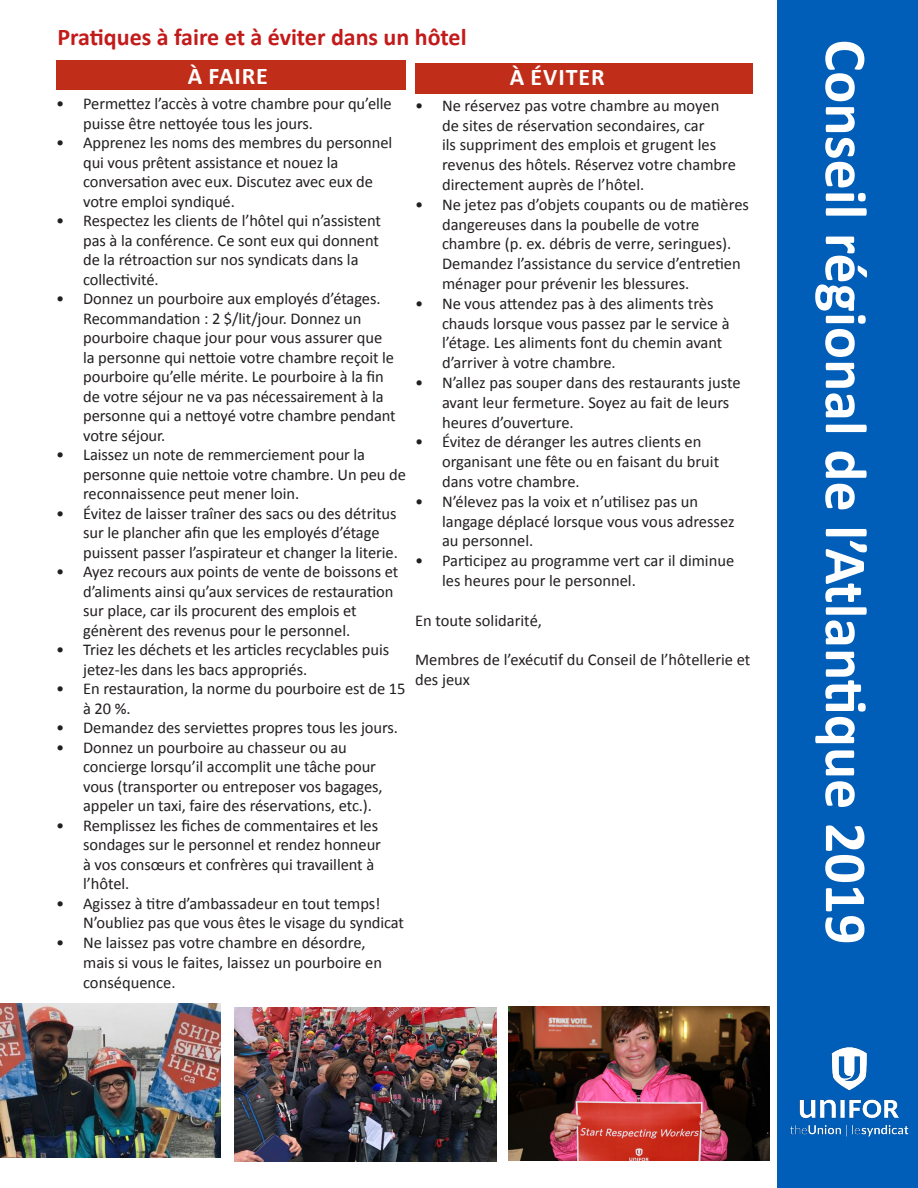
<style>
.page{position:relative;width:918px;height:1188px;background:#fff}
.page>*{position:absolute;margin:0;border:0;box-sizing:border-box;transform-origin:0 0}
.t1{font:700 60px "Calibri";color:#fff}
.t2{font:700 24px "Calibri";color:#c31a1a}
.t3{font:700 24px "Calibri";letter-spacing:.04em;color:#fff}
.t4{font:16.5px/19.5px "Calibri";letter-spacing:-.005em;color:#231f20}
</style>
<div class="page">
<div style="left:778px;top:0;width:140px;height:1188px;background:#005eb8"></div>
<img style="left:777px;top:1029px;width:132px;height:123px">
<img style="left:235px;top:1007px;width:261px;height:154px">
<img style="left:508px;top:1007px;width:261px;height:154px">
<img style="left:0;top:1004px;width:221px;height:153px">
<div style="left:56px;top:60px;width:350px;height:30px;background:#c02d19"></div>
<div style="left:415px;top:63px;width:338px;height:31px;background:#c02d19"></div>
<p class="t2" style="left:58px;top:22px;width:411px">Pratiques à faire et à éviter dans un hôtel</p>
<p class="t3" style="left:188px;top:61px;width:82px">À FAIRE</p>
<p class="t3" style="left:510px;top:62px;width:97px">À ÉVITER</p>
<p class="t4" style="left:83px;top:94px;width:310px;text-indent:-27px">• Permettez l’accès à votre chambre pour qu’elle puisse être nettoyée tous les jours.</p>
<p class="t4" style="left:83px;top:133px;width:311px;text-indent:-27px">• Apprenez les noms des membres du personnel qui vous prêtent assistance et nouez la conversation avec eux. Discutez avec eux de votre emploi syndiqué.</p>
<p class="t4" style="left:83px;top:211px;width:299px;text-indent:-27px">• Respectez les clients de l’hôtel qui n’assistent pas à la conférence. Ce sont eux qui donnent de la rétroaction sur nos syndicats dans la collectivité.</p>
<p class="t4" style="left:83px;top:289px;width:314px;text-indent:-27px">• Donnez un pourboire aux employés d’étages.<br>Recommandation : 2 $/lit/jour. Donnez un pourboire chaque jour pour vous assurer que la personne qui nettoie votre chambre reçoit le pourboire qu’elle mérite. Le pourboire à la fin de votre séjour ne va pas nécessairement à la personne qui a nettoyé votre chambre pendant votre séjour.</p>
<p class="t4" style="left:83px;top:445px;width:324px;text-indent:-27px">• Laissez un note de remmerciement pour la personne quie nettoie votre chambre. Un peu de reconnaissence peut mener loin.</p>
<p class="t4" style="left:83px;top:503px;width:316px;text-indent:-27px">• Évitez de laisser traîner des sacs ou des détritus sur le plancher afin que les employés d’étage puissent passer l’aspirateur et changer la literie.</p>
<p class="t4" style="left:83px;top:562px;width:317px;text-indent:-27px">• Ayez recours aux points de vente de boissons et d’aliments ainsi qu’aux services de restauration sur place, car ils procurent des emplois et génèrent des revenus pour le personnel.</p>
<p class="t4" style="left:83px;top:640px;width:308px;text-indent:-27px">• Triez les déchets et les articles recyclables puis jetez-les dans les bacs appropriés.</p>
<p class="t4" style="left:83px;top:679px;width:324px;text-indent:-27px">• En restauration, la norme du pourboire est de 15 à 20 %.</p>
<p class="t4" style="left:56px;top:718px;width:343px">• Demandez des serviettes propres tous les jours.</p>
<p class="t4" style="left:83px;top:737px;width:301px;text-indent:-27px">• Donnez un pourboire au chasseur ou au concierge lorsqu’il accomplit une tâche pour vous (transporter ou entreposer vos bagages, appeler un taxi, faire des réservations, etc.).</p>
<p class="t4" style="left:83px;top:815px;width:299px;text-indent:-27px">• Remplissez les fiches de commentaires et les sondages sur le personnel et rendez honneur à vos consœurs et confrères qui travaillent à l’hôtel.</p>
<p class="t4" style="left:83px;top:893px;width:323px;text-indent:-27px">• Agissez à titre d’ambassadeur en tout temps!<br>N’oubliez pas que vous êtes le visage du syndicat</p>
<p class="t4" style="left:83px;top:933px;width:300px;text-indent:-27px">• Ne laissez pas votre chambre en désordre, mais si vous le faites, laissez un pourboire en conséquence.</p>
<p class="t4" style="left:442px;top:96px;width:296px;text-indent:-27px">• Ne réservez pas votre chambre au moyen de sites de réservation secondaires, car<br>ils suppriment des emplois et grugent les revenus des hôtels. Réservez votre chambre directement auprès de l’hôtel.</p>
<p class="t4" style="left:442px;top:195px;width:309px;text-indent:-27px">• Ne jetez pas d’objets coupants ou de matières dangereuses dans la poubelle de votre chambre (p. ex. débris de verre, seringues).<br>Demandez l’assistance du service d’entretien ménager pour prévenir les blessures.</p>
<p class="t4" style="left:442px;top:294px;width:289px;text-indent:-27px">• Ne vous attendez pas à des aliments très chauds lorsque vous passez par le service à l’étage. Les aliments font du chemin avant d’arriver à votre chambre.</p>
<p class="t4" style="left:442px;top:373px;width:300px;text-indent:-27px">• N’allez pas souper dans des restaurants juste avant leur fermeture. Soyez au fait de leurs heures d’ouverture.</p>
<p class="t4" style="left:442px;top:432px;width:279px;text-indent:-27px">• Évitez de déranger les autres clients en organisant une fête ou en faisant du bruit dans votre chambre.</p>
<p class="t4" style="left:442px;top:492px;width:294px;text-indent:-27px">• N’élevez pas la voix et n’utilisez pas un langage déplacé lorsque vous vous adressez au personnel.</p>
<p class="t4" style="left:442px;top:551px;width:294px;text-indent:-27px">• Participez au programme vert car il diminue les heures pour le personnel.</p>
<p class="t4" style="left:415px;top:610px;width:129px">En toute solidarité,</p>
<p class="t4" style="left:415px;top:650px;width:337px">Membres de l’exécutif du Conseil de l’hôtellerie et des jeux</p>
<p class="t1" style="left:884px;top:39px;width:907px;rotate:90deg">Conseil régional de l’Atlantique 2019</p>
</div>
